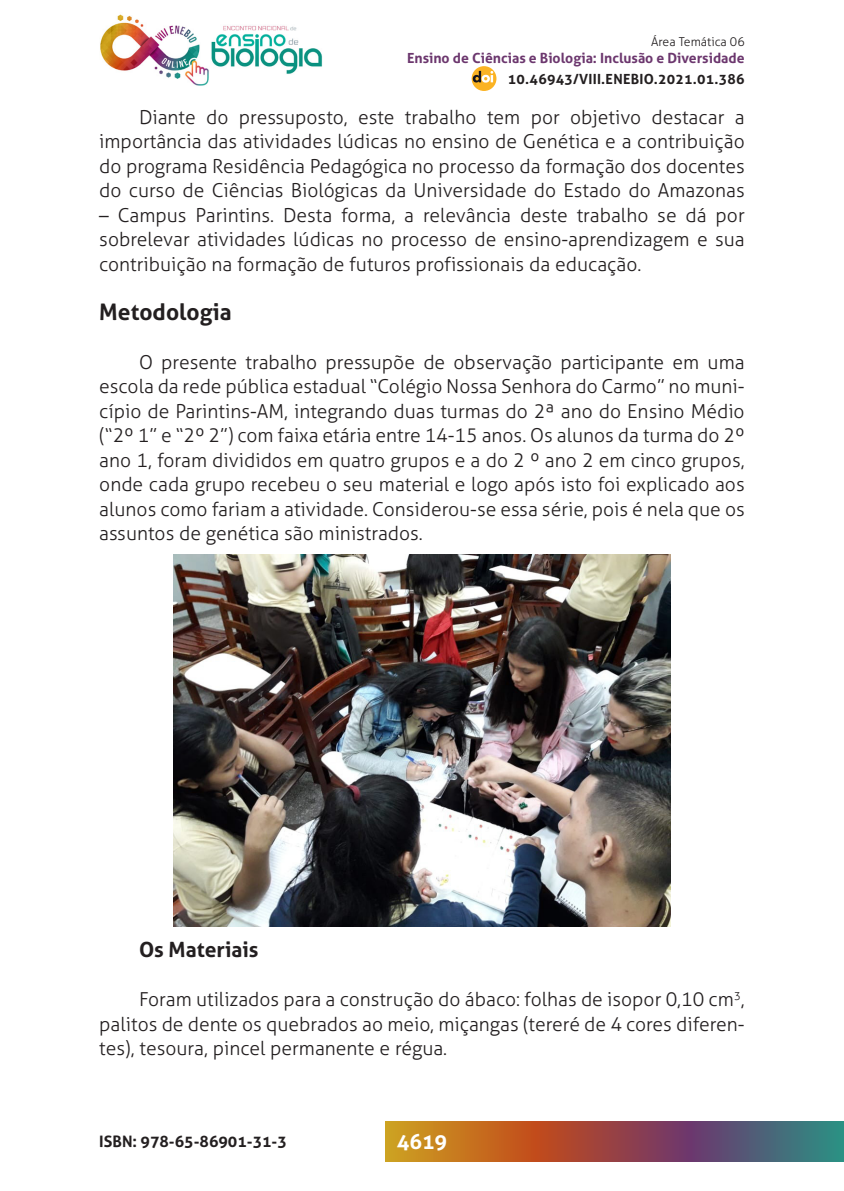
<style>
.page{position:relative;width:844px;height:1191px;background:#fff}
.page>*{position:absolute;margin:0;border:0;box-sizing:border-box;transform-origin:0 0}
._5_SUBTÍTULO{font:700 22.75px "Aller";color:#231f20}
._5_SUBTÍTULO_2{font:700 21px "Aller";color:#231f20}
.t1{font:700 21px "Aller";color:#fff}
._2_CORPO{font:300 19.25px/24.5px "Aller";color:#231f20;text-align:justify}
.t2{font:700 15.75px "Aller";color:#231f20}
.t3{font:700 14px "Aller";color:#6c376e}
.t4{font:700 14px "Aller";letter-spacing:.02em;color:#231f20}
.t5{font:300 12.25px "Aller";color:#231f20}
</style>
<div class="page">
<img style="left:100px;top:14px;width:109px;height:72px">
<img style="left:211px;top:25px;width:111px;height:49px">
<svg style="left:385px;top:1121px;width:458px;height:40px;background:#8d5e49"></svg>
<div style="left:471px;top:66px;width:25px;height:25px;background:#fbb323;border-radius:50%"></div>
<svg style="left:472px;top:71px;width:21px;height:12px"></svg>
<img style="left:174px;top:554px;width:496px;height:372px">
<p class="t5" style="left:651px;top:34px;width:95px">Área Temática 06</p>
<p class="t3" style="left:407px;top:49px;width:339px">Ensino de Ciências e Biologia: Inclusão e Diversidade</p>
<p class="t4" style="left:508px;top:70px;width:238px">10.46943/VIII.ENEBIO.2021.01.386</p>
<p class="_2_CORPO" style="left:99px;top:105px;width:646px;text-indent:40px">Diante do pressuposto, este trabalho tem por objetivo destacar a importância das atividades lúdicas no ensino de Genética e a contribuição do programa Residência Pedagógica no processo da formação dos docentes do curso de Ciências Biológicas da Universidade do Estado do Amazonas</p>
<p class="_2_CORPO" style="left:99px;top:203px;width:646px">– Campus Parintins. Desta forma, a relevância deste trabalho se dá por sobrelevar atividades lúdicas no processo de ensino-aprendizagem e sua contribuição na formação de futuros profissionais da educação.</p>
<p class="_5_SUBTÍTULO" style="left:99px;top:298px;width:134px">Metodologia</p>
<p class="_2_CORPO" style="left:99px;top:350px;width:646px;text-indent:40px">O presente trabalho pressupõe de observação participante em uma escola da rede pública estadual “Colégio Nossa Senhora do Carmo” no muni&shy;cípio de Parintins-AM, integrando duas turmas do 2ª ano do Ensino Médio (“2º 1” e “2º 2”) com faixa etária entre 14-15 anos. Os alunos da turma do 2º ano 1, foram divididos em quatro grupos e a do 2 º ano 2 em cinco grupos, onde cada grupo recebeu o seu material e logo após isto foi explicado aos alunos como fariam a atividade. Considerou-se essa série, pois é nela que os assuntos de genética são ministrados.</p>
<p class="_5_SUBTÍTULO_2" style="left:139px;top:936px;width:121px">Os Materiais</p>
<p class="_2_CORPO" style="left:99px;top:987px;width:646px;text-indent:40px">Foram utilizados para a construção do ábaco: folhas de isopor 0,10 cm<sup>3</sup>, palitos de dente os quebrados ao meio, miçangas (tereré de 4 cores diferen&shy;tes), tesoura, pincel permanente e régua.</p>
<p class="t2" style="left:99px;top:1131px;width:189px">ISBN: 978-65-86901-31-3</p>
<p class="t1" style="left:396px;top:1128px;width:52px">4619</p>
</div>
